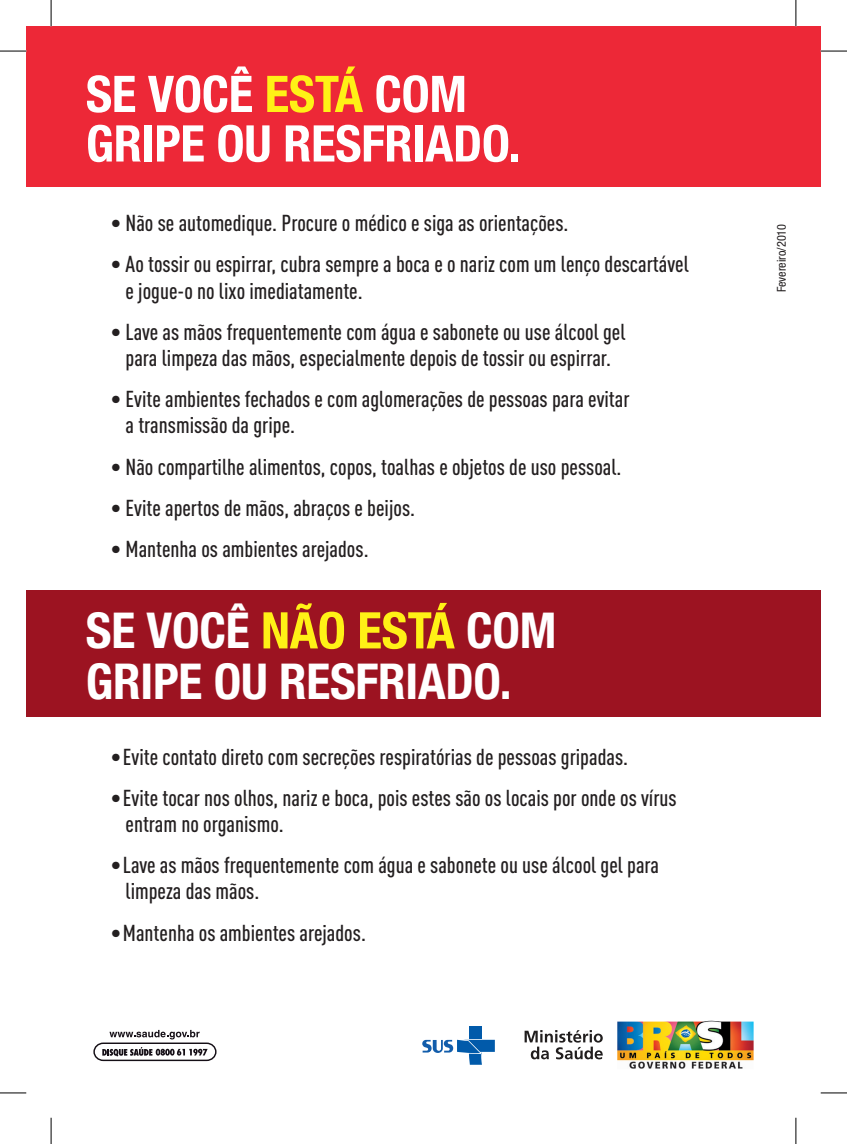
<style>
.page{position:relative;width:847px;height:1144px;background:#fff}
.page>*{position:absolute;margin:0;border:0;box-sizing:border-box;transform-origin:0 0}
.t1{font:700 condensed 50.57px/49.5px "Helvetica Neue";letter-spacing:-.005em;color:#fff}
.t2{font:700 condensed 49.52px/50.6px "Helvetica Neue";letter-spacing:-.005em;color:#fff}
.t3{font:500 22.75px/26.2px "DIN Cond";color:#231f20}
.t4{font:condensed 12.25px "Helvetica Neue";color:#231f20}
.s1{color:#fff116}
.s2{font-size:50.57px;color:#fff116}
</style>
<div class="page">
<svg style="left:524px;top:1030px;width:78px;height:29px"></svg>
<img style="left:617px;top:1021px;width:136px;height:48px">
<div style="left:469px;top:1027px;width:13px;height:12px;background:#015aaa"></div>
<svg style="left:422px;top:1040px;width:72px;height:25px"></svg>
<svg style="left:93px;top:1030px;width:124px;height:32px"></svg>
<div style="left:26px;top:26px;width:794px;height:160px;background:#ed2837"></div>
<div style="left:26px;top:590px;width:794px;height:126px;background:#9c1321"></div>
<svg style="left:0;top:51px;width:26px;height:1px"></svg>
<svg style="left:820px;top:51px;width:26px;height:1px"></svg>
<svg style="left:0;top:1092px;width:26px;height:1px"></svg>
<svg style="left:820px;top:1092px;width:26px;height:1px"></svg>
<svg style="left:51px;top:0;width:1px;height:26px"></svg>
<svg style="left:51px;top:1118px;width:1px;height:26px"></svg>
<svg style="left:795px;top:0;width:1px;height:26px"></svg>
<svg style="left:795px;top:1118px;width:1px;height:26px"></svg>
<h1 class="t1" style="left:86px;top:69px;width:436px">SE VOCÊ <span class="s1">ESTÁ</span> COM<br>GRIPE OU RESFRIADO.</h1>
<p class="t3" style="left:111px;top:210px;width:459px">• Não se automedique. Procure o médico e siga as orientações.</p>
<p class="t3" style="left:125px;top:251px;width:564px;text-indent:-15px">• Ao tossir ou espirrar, cubra sempre a boca e o nariz com um lenço descartável e jogue-o no lixo imediatamente.</p>
<p class="t3" style="left:111px;top:318px;width:516px;text-align:center">• Lave as mãos frequentemente com água e sabonete ou use álcool gel para limpeza das mãos, especialmente depois de tossir ou espirrar.</p>
<p class="t3" style="left:125px;top:385px;width:505px;text-indent:-15px">• Evite ambientes fechados e com aglomerações de pessoas para evitar a transmissão da gripe.</p>
<p class="t3" style="left:111px;top:453px;width:512px">• Não compartilhe alimentos, copos, toalhas e objetos de uso pessoal.</p>
<p class="t3" style="left:111px;top:494px;width:306px">• Evite apertos de mãos, abraços e beijos.</p>
<p class="t3" style="left:111px;top:535px;width:259px">• Mantenha os ambientes arejados.</p>
<h2 class="t2" style="left:86px;top:605px;width:472px">SE VOCÊ <span class="s2">NÃO ESTÁ</span> COM<br>GRIPE OU RESFRIADO.</h2>
<p class="t3" style="left:111px;top:743px;width:518px">• Evite contato direto com secreções respiratórias de pessoas gripadas.</p>
<p class="t3" style="left:125px;top:784px;width:552px;text-indent:-15px">• Evite tocar nos olhos, nariz e boca, pois estes são os locais por onde os vírus entram no organismo.</p>
<p class="t3" style="left:125px;top:851px;width:535px;text-indent:-15px">• Lave as mãos frequentemente com água e sabonete ou use álcool gel para limpeza das mãos.</p>
<p class="t3" style="left:111px;top:919px;width:257px">• Mantenha os ambientes arejados.</p>
<p class="t4" style="left:774px;top:292px;width:70px;rotate:-90deg">Fevereiro/2010</p>
</div>
